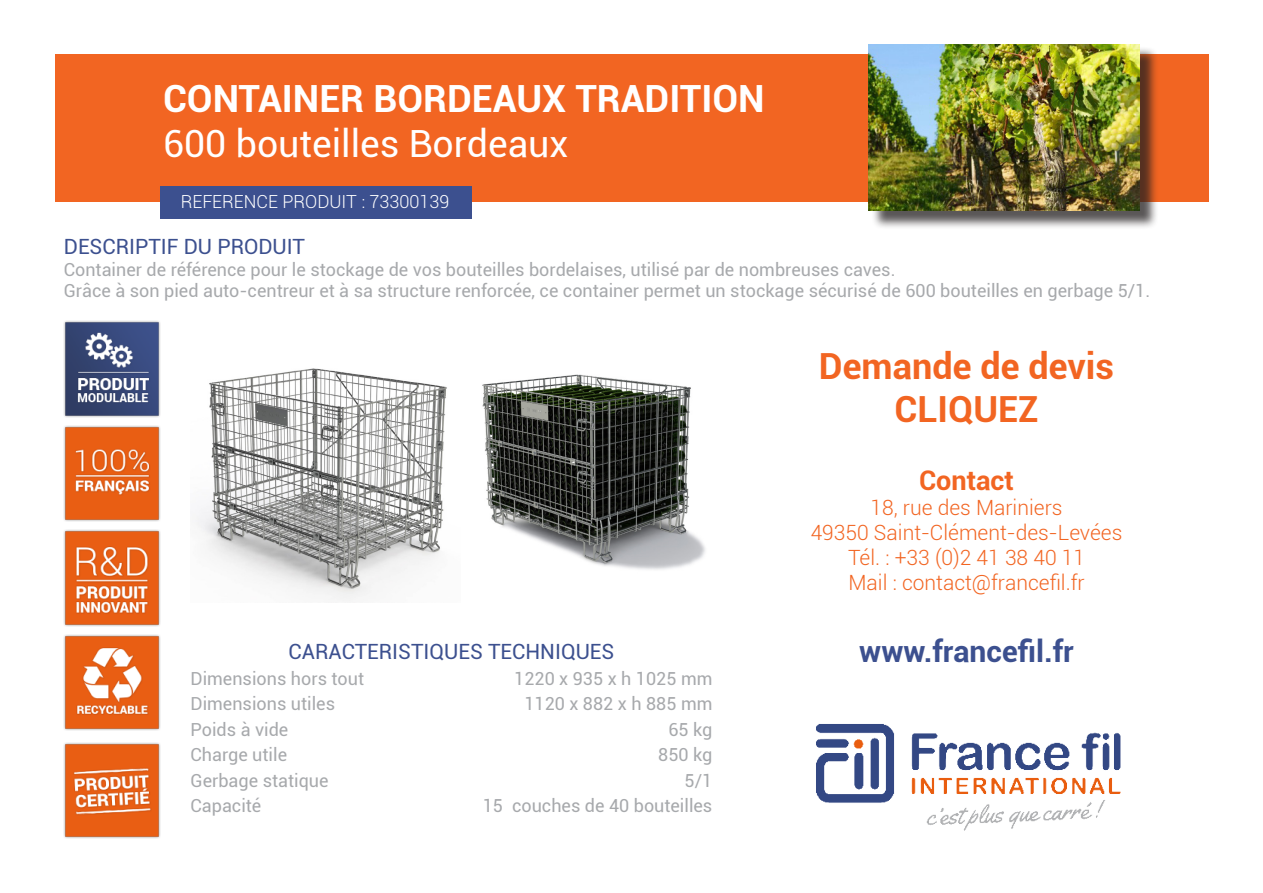
<style>
.page{position:relative;width:1263px;height:893px;background:#fff}
.page>*{position:absolute;margin:0;border:0;box-sizing:border-box;transform-origin:0 0}
.t1{font:700 37.5px "Roboto";color:#fff}
.t2{font:37.5px "Roboto";color:#fff}
.t3{font:700 36px "Roboto";color:#f26522}
.t4{font:700 30px "Roboto";color:#3c508f}
.t5{font:700 27px "Roboto";color:#f26522}
.t6{font:300 21px "Roboto";color:#f26522}
.t7{font:21px "Roboto";color:#3c508f}
.t8{font:18px "Roboto";color:#a7a9ac}
.t9{font:300 18px "Roboto";color:#fff}
</style>
<div class="page">
<div style="left:55px;top:55px;width:1153px;height:147px;background:#f26522"></div>
<div style="left:160px;top:186px;width:312px;height:32px;background:#3c508f"></div>
<img style="left:64px;top:321px;width:96px;height:96px">
<img style="left:64px;top:425px;width:96px;height:97px">
<img style="left:64px;top:530px;width:96px;height:96px">
<img style="left:64px;top:634px;width:96px;height:97px">
<img style="left:64px;top:743px;width:96px;height:96px">
<div style="left:871px;top:46px;width:287px;height:183px;background:#231f20;opacity:.75"></div>
<img style="left:869px;top:44px;width:271px;height:167px">
<img style="left:816px;top:724px;width:305px;height:107px">
<img style="left:196px;top:368px;width:509px;height:235px">
<p class="t1" style="left:163px;top:72px;width:603px">CONTAINER BORDEAUX TRADITION</p>
<p class="t2" style="left:163px;top:117px;width:407px">600 bouteilles Bordeaux</p>
<p class="t9" style="left:181px;top:189px;width:270px">REFERENCE PRODUIT : 73300139</p>
<p class="t7" style="left:64px;top:232px;width:243px">DESCRIPTIF DU PRODUIT</p>
<p class="t8" style="left:64px;top:257px;width:833px">Container de référence pour le stockage de vos bouteilles bordelaises, utilisé par de nombreuses caves.</p>
<p class="t8" style="left:64px;top:278px;width:1088px">Grâce à son pied auto-centreur et à sa structure renforcée, ce container permet un stockage sécurisé de 600 bouteilles en gerbage 5/1.</p>
<p class="t3" style="left:819px;top:340px;width:297px">Demande de devis</p>
<p class="t3" style="left:894px;top:384px;width:145px">CLIQUEZ</p>
<p class="t7" style="left:289px;top:637px;width:327px">CARACTERISTIQUES TECHNIQUES</p>
<p class="t8" style="left:191px;top:666px;width:175px">Dimensions hors tout</p>
<p class="t8" style="left:514px;top:666px;width:200px">1220 x 935 x h 1025 mm</p>
<p class="t8" style="left:191px;top:691px;width:146px">Dimensions utiles</p>
<p class="t8" style="left:524px;top:691px;width:190px">1120 x 882 x h 885 mm</p>
<p class="t8" style="left:191px;top:717px;width:99px">Poids à vide</p>
<p class="t8" style="left:668px;top:717px;width:46px">65 kg</p>
<p class="t8" style="left:191px;top:742px;width:98px">Charge utile</p>
<p class="t8" style="left:658px;top:742px;width:56px">850 kg</p>
<p class="t8" style="left:191px;top:768px;width:140px">Gerbage statique</p>
<p class="t8" style="left:685px;top:768px;width:29px">5/1</p>
<p class="t8" style="left:191px;top:793px;width:72px">Capacité</p>
<p class="t8" style="left:483px;top:793px;width:231px">15 couches de 40 bouteilles</p>
<p class="t5" style="left:919px;top:461px;width:96px">Contact</p>
<p class="t6" style="left:870px;top:493px;width:193px">18, rue des Mariniers</p>
<p class="t6" style="left:811px;top:518px;width:313px">49350 Saint-Clément-des-Levées</p>
<p class="t6" style="left:848px;top:543px;width:239px">Tél. : +33 (0)2 41 38 40 11</p>
<p class="t6" style="left:848px;top:568px;width:238px">Mail : contact@francefil.fr</p>
<p class="t4" style="left:859px;top:631px;width:216px">www.francefil.fr</p>
</div>
